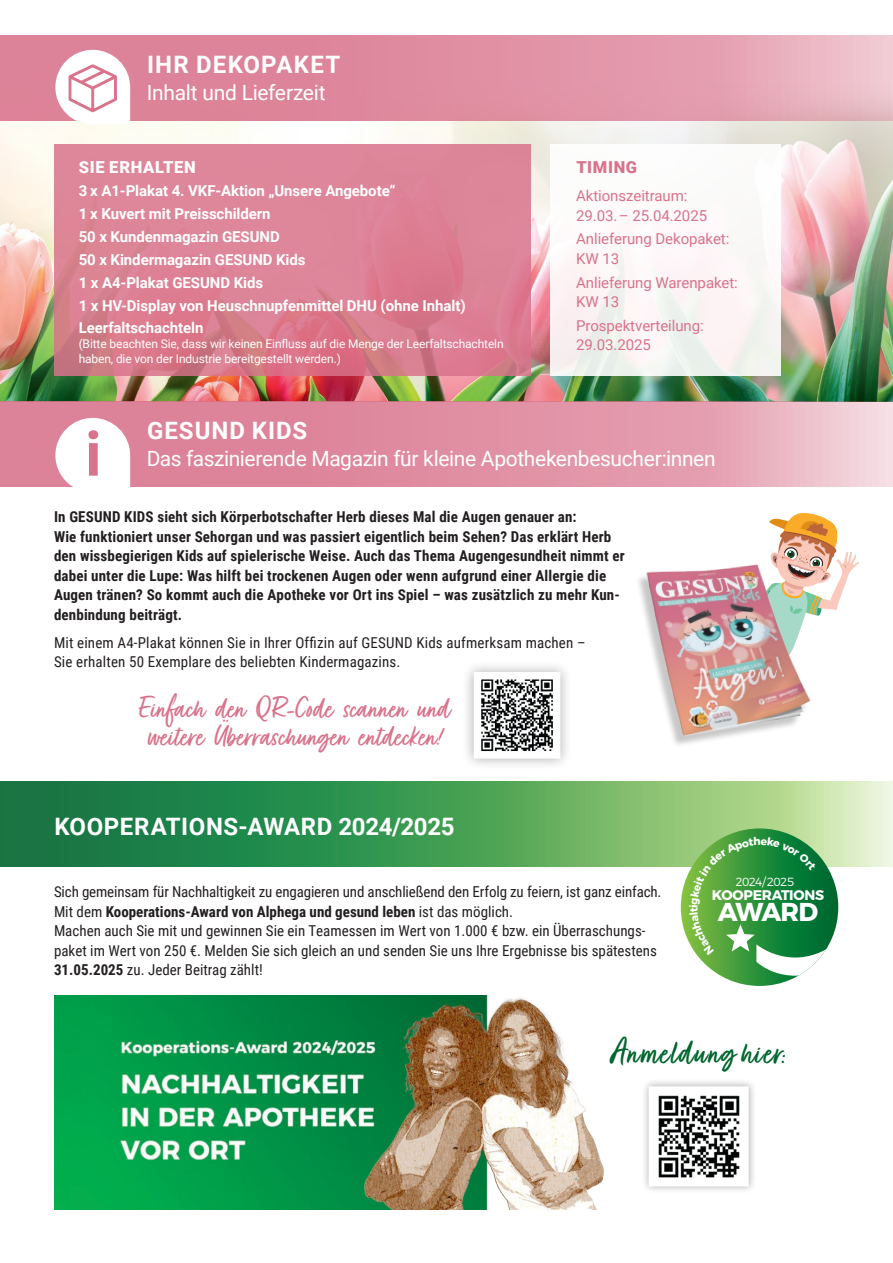
<style>
.page{position:relative;width:893px;height:1263px;background:#fff}
.page>*{position:absolute;margin:0;border:0;box-sizing:border-box;transform-origin:0 0}
.t1{font:700 61.5px "Roboto";color:#d9728b}
.t2{font:40.5px "Fave Script Pro";letter-spacing:.03em;color:#00652e}
.t3{font:34.5px/28.5px "Fave Script Pro";color:#d9728b}
.t4{font:700 25.8px "Montserrat";letter-spacing:-.055em;color:#fff}
.t5{font:700 24px "Roboto";letter-spacing:.03em;color:#fff}
.t6{font:700 24px "Roboto";letter-spacing:.05em;color:#fff}
.t7{font:21px "Roboto";letter-spacing:-.015em;color:#fff}
.t8{font:900 16.5px "Roboto";letter-spacing:.04em;color:#fff}
.t9{font:900 16.5px "Roboto";letter-spacing:.04em;color:#d9728b}
.t10{font:15px/19.5px "Roboto Condensed";color:#231f20}
.t11{font:700 15px/19.5px "Roboto Condensed";letter-spacing:.01em;color:#231f20}
.t12{font:700 15px/23px "Roboto";letter-spacing:-.005em;color:#fff}
.t13{font:15px/19.5px "Roboto";letter-spacing:-.005em;color:#d9728b}
.t14{font:700 13.95px "Montserrat";letter-spacing:-.015em;color:#fff}
.t15{font:12px/15px "Roboto";letter-spacing:-.01em;color:#fff}
.t16{font:300 11.85px "Montserrat";letter-spacing:-.045em;color:#fff}
.s1{font-weight:700}
</style>
<div class="page">
<img style="left:54px;top:995px;width:550px;height:214px">
<img style="left:0;top:120px;width:893px;height:281px">
<svg style="left:0;top:35px;width:893px;height:85px;background:#e194a6"></svg>
<svg style="left:0;top:401px;width:893px;height:85px;background:#e296a9"></svg>
<svg style="left:55px;top:50px;width:75px;height:75px"></svg>
<svg style="left:55px;top:418px;width:75px;height:69px"></svg>
<svg style="left:1px;top:781px;width:892px;height:85px;background:#55a362"></svg>
<svg style="left:769px;top:513px;width:90px;height:97px"></svg>
<img style="left:638px;top:556px;width:188px;height:189px">
<svg style="left:681px;top:828px;width:157px;height:158px"></svg>
<div style="left:550px;top:145px;width:230px;height:231px;background:linear-gradient(to bottom,#fffdfe,#f4f0ee)"></div>
<svg style="left:54px;top:145px;width:476px;height:231px;background:#db8093"></svg>
<div style="left:462px;top:660px;width:110px;height:110px;background:#231f20;opacity:.37"></div>
<img style="left:482px;top:680px;width:70px;height:71px">
<div style="left:474px;top:672px;width:86px;height:87px;border:7px solid #fff"></div>
<div style="left:641px;top:1079px;width:115px;height:115px;background:#f6f6f6"></div>
<svg style="left:646px;top:1083px;width:106px;height:106px"></svg>
<svg style="left:689px;top:837px;width:145px;height:139px;background:#4ea155"></svg>
<h3 class="t6" style="left:147px;top:48px;width:195px">IHR DEKOPAKET</h3>
<h3 class="t7" style="left:147px;top:78px;width:181px">Inhalt und Lieferzeit</h3>
<p class="t8" style="left:79px;top:156px;width:118px">SIE ERHALTEN</p>
<p class="t12" style="left:79px;top:179px;width:388px">3 x A1-Plakat 4. VKF-Aktion „Unsere Angebote“<br>1 x Kuvert mit Preisschildern<br>50 x Kundenmagazin GESUND<br>50 x Kindermagazin GESUND Kids<br>1 x A4-Plakat GESUND Kids<br>1 x HV-Display von Heuschnupfenmittel DHU (ohne Inhalt)<br>Leerfaltschachteln</p>
<p class="t15" style="left:79px;top:336px;width:427px">(Bitte beachten Sie, dass wir keinen Einfluss auf die Menge der Leerfaltschachteln haben, die von der Industrie bereitgestellt werden.)</p>
<p class="t9" style="left:576px;top:156px;width:62px">TIMING</p>
<p class="t13" style="left:576px;top:185px;width:132px">Aktionszeitraum:<br>29.03. – 25.04.2025</p>
<p class="t13" style="left:576px;top:229px;width:155px">Anlieferung Dekopaket:<br>KW 13</p>
<p class="t13" style="left:576px;top:272px;width:163px">Anlieferung Warenpaket:<br>KW 13</p>
<p class="t13" style="left:576px;top:315px;width:129px">Prospektverteilung:<br>29.03.2025</p>
<h1 class="t1" style="left:85px;top:411px;width:18px">i</h1>
<h3 class="t5" style="left:147px;top:414px;width:162px">GESUND KIDS</h3>
<h3 class="t7" style="left:147px;top:444px;width:570px">Das faszinierende Magazin für kleine Apothekenbesucher:innen</h3>
<p class="t11" style="left:54px;top:506px;width:572px">In GESUND KIDS sieht sich Körperbotschafter Herb dieses Mal die Augen genauer an:<br>Wie funktioniert unser Sehorgan und was passiert eigentlich beim Sehen? Das erklärt Herb den wissbegierigen Kids auf spielerische Weise. Auch das Thema Augengesundheit nimmt er dabei unter die Lupe: Was hilft bei trockenen Augen oder wenn aufgrund einer Allergie die Augen tränen? So kommt auch die Apotheke vor Ort ins Spiel – was zusätzlich zu mehr Kun&shy;denbindung beiträgt.</p>
<p class="t10" style="left:54px;top:632px;width:533px">Mit einem A4-Plakat können Sie in Ihrer Offizin auf GESUND Kids aufmerksam machen –<br>Sie erhalten 50 Exemplare des beliebten Kindermagazins.</p>
<h3 class="t3" style="left:140px;top:694px;width:312px">Einfach den QR-Code scannen und weitere Überraschungen entdecken!</h3>
<h3 class="t5" style="left:54px;top:809px;width:402px">KOOPERATIONS-AWARD 2024/2025</h3>
<p class="t10" style="left:54px;top:881px;width:609px">Sich gemeinsam für Nachhaltigkeit zu engagieren und anschließend den Erfolg zu feiern, ist ganz einfach.<br>Mit dem <span class="s1">Kooperations-Award von Alphega und gesund leben</span> ist das möglich.<br>Machen auch Sie mit und gewinnen Sie ein Teamessen im Wert von 1.000 € bzw. ein Überraschungs&shy;paket im Wert von 250 €. Melden Sie sich gleich an und senden Sie uns Ihre Ergebnisse bis spätestens <span class="s1">31.05.2025</span> zu. Jeder Beitrag zählt!</p>
<p class="t16" style="left:735px;top:873px;width:61px">2024/2025</p>
<p class="t14" style="left:712px;top:883px;width:114px">KOOPERATIONS</p>
<h3 class="t4" style="left:718px;top:890px;width:102px">AWARD</h3>
<h2 class="t2" style="left:611px;top:1030px;width:177px">Anmeldung hier:</h2>
</div>
